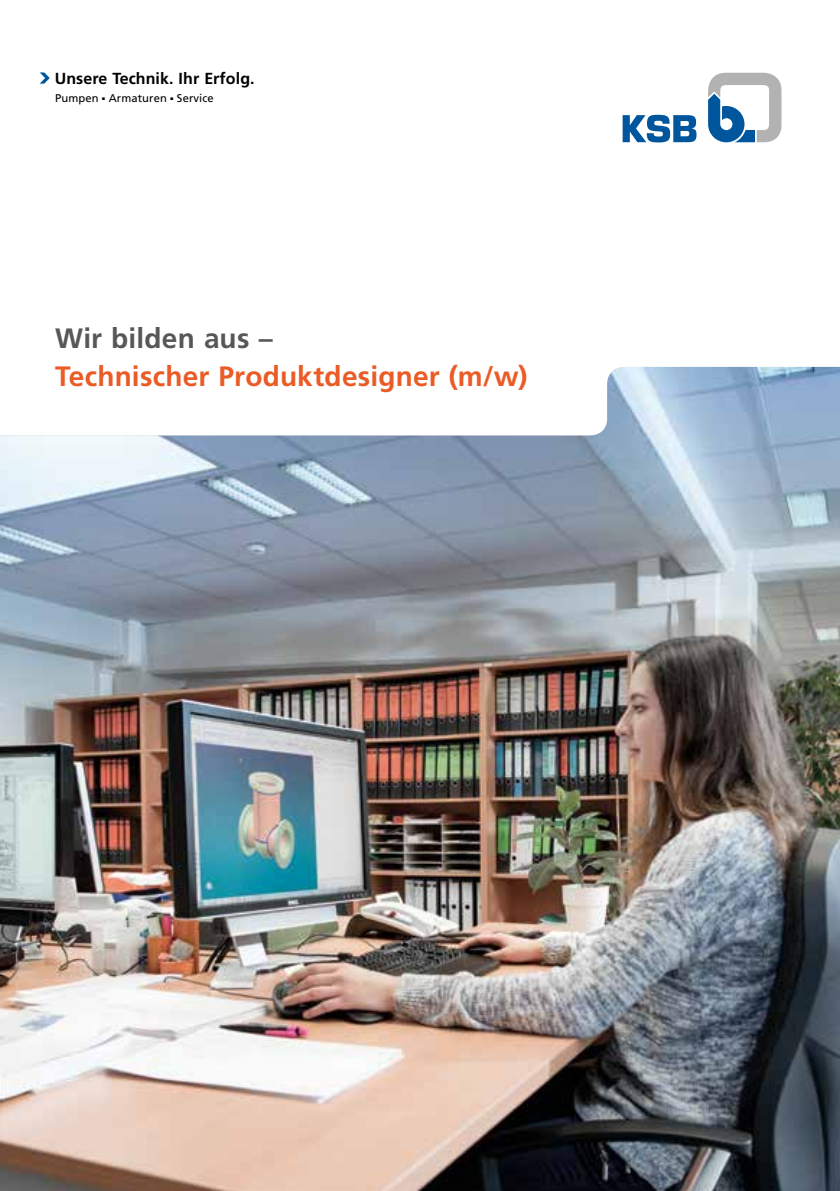
<style>
.page{position:relative;width:840px;height:1191px;background:#fff}
.page>*{position:absolute;margin:0;border:0;box-sizing:border-box;transform-origin:0 0}
.t1{font:700 28px "Frutiger LT Pro";letter-spacing:.005em;color:#eb5b25}
.t2{font:700 28px "Frutiger LT Pro";letter-spacing:.01em;color:#575756}
.t3{font:700 16px "Frutiger LT Pro";letter-spacing:.005em;color:#000}
.t4{font:11.2px "Frutiger LT Pro";letter-spacing:.01em;color:#000}
</style>
<div class="page">
<img style="left:0;top:367px;width:839px;height:824px">
<svg style="left:708px;top:73px;width:73px;height:69px"></svg>
<svg style="left:622px;top:115px;width:74px;height:27px"></svg>
<svg style="left:40px;top:72px;width:10px;height:12px"></svg>
<p class="t3" style="left:55px;top:69px;width:201px">Unsere Technik. Ihr Erfolg.</p>
<p class="t4" style="left:55px;top:92px;width:160px">Pumpen ■ Armaturen ■ Service</p>
<p class="t2" style="left:55px;top:322px;width:219px">Wir bilden aus –</p>
<p class="t1" style="left:55px;top:359px;width:473px">Technischer Produktdesigner (m/w)</p>
</div>
